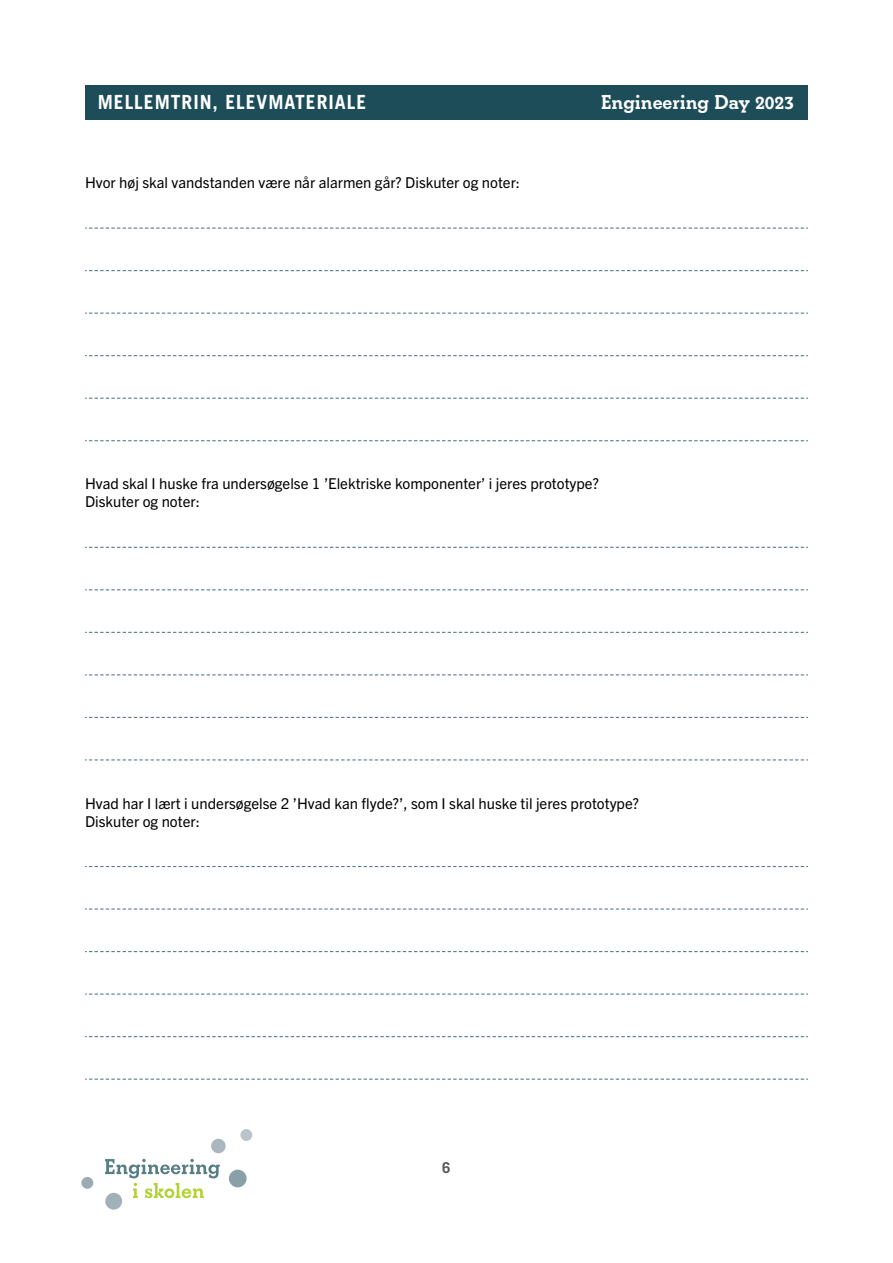
<style>
.page{position:relative;width:893px;height:1263px;background:#fff}
.page>*{position:absolute;margin:0;border:0;box-sizing:border-box;transform-origin:0 0}
.t1{font:700 21px "Beton EF";color:#fff}
.t2{font:700 19.5px "Trade Gothic LT Std";letter-spacing:.05em;color:#fff}
.t3{font:15px/18px "Trade Gothic Next LT Pro";color:#000}
.t4{font:700 15px "Trade Gothic LT Std";color:#58595b}
</style>
<div class="page">
<div style="left:229px;top:1170px;width:18px;height:17px;background:#8aa0a8;border-radius:50%"></div>
<div style="left:240px;top:1129px;width:12px;height:12px;background:#bac4c9;border-radius:50%"></div>
<div style="left:211px;top:1139px;width:15px;height:14px;background:#aab7bd;border-radius:50%"></div>
<div style="left:105px;top:1193px;width:17px;height:16px;background:#a1b1b8;border-radius:50%"></div>
<div style="left:81px;top:1177px;width:12px;height:12px;background:#9aabb2;border-radius:50%"></div>
<svg style="left:105px;top:1159px;width:115px;height:39px"></svg>
<div style="left:85px;top:85px;width:723px;height:34px;background:#1e4d5a"></div>
<svg style="left:85px;top:228px;width:723px;height:1px"></svg>
<svg style="left:85px;top:270px;width:723px;height:1px"></svg>
<svg style="left:85px;top:313px;width:723px;height:1px"></svg>
<svg style="left:85px;top:355px;width:723px;height:1px"></svg>
<svg style="left:85px;top:398px;width:723px;height:1px"></svg>
<svg style="left:85px;top:440px;width:723px;height:1px"></svg>
<svg style="left:85px;top:547px;width:723px;height:1px"></svg>
<svg style="left:85px;top:589px;width:723px;height:1px"></svg>
<svg style="left:85px;top:632px;width:723px;height:1px"></svg>
<svg style="left:85px;top:674px;width:723px;height:1px"></svg>
<svg style="left:85px;top:717px;width:723px;height:1px"></svg>
<svg style="left:85px;top:759px;width:723px;height:1px"></svg>
<svg style="left:85px;top:866px;width:723px;height:1px"></svg>
<svg style="left:85px;top:908px;width:723px;height:2px"></svg>
<svg style="left:85px;top:951px;width:723px;height:1px"></svg>
<svg style="left:85px;top:993px;width:723px;height:2px"></svg>
<svg style="left:85px;top:1036px;width:723px;height:1px"></svg>
<svg style="left:85px;top:1078px;width:723px;height:2px"></svg>
<h2 class="t2" style="left:98px;top:90px;width:270px">MELLEMTRIN, ELEVMATERIALE</h2>
<h1 class="t1" style="left:601px;top:90px;width:195px">Engineering Day 2023</h1>
<p class="t3" style="left:85px;top:173px;width:437px">Hvor høj skal vandstanden være når alarmen går? Diskuter og noter:</p>
<p class="t3" style="left:85px;top:474px;width:515px">Hvad skal I huske fra undersøgelse 1 ’Elektriske komponenter’ i jeres prototype?<br>Diskuter og noter:</p>
<p class="t3" style="left:85px;top:793px;width:555px">Hvad har I lært i undersøgelse 2 ’Hvad kan flyde?’, som I skal huske til jeres prototype?<br>Diskuter og noter:</p>
<p class="t4" style="left:442px;top:1158px;width:10px">6</p>
</div>
